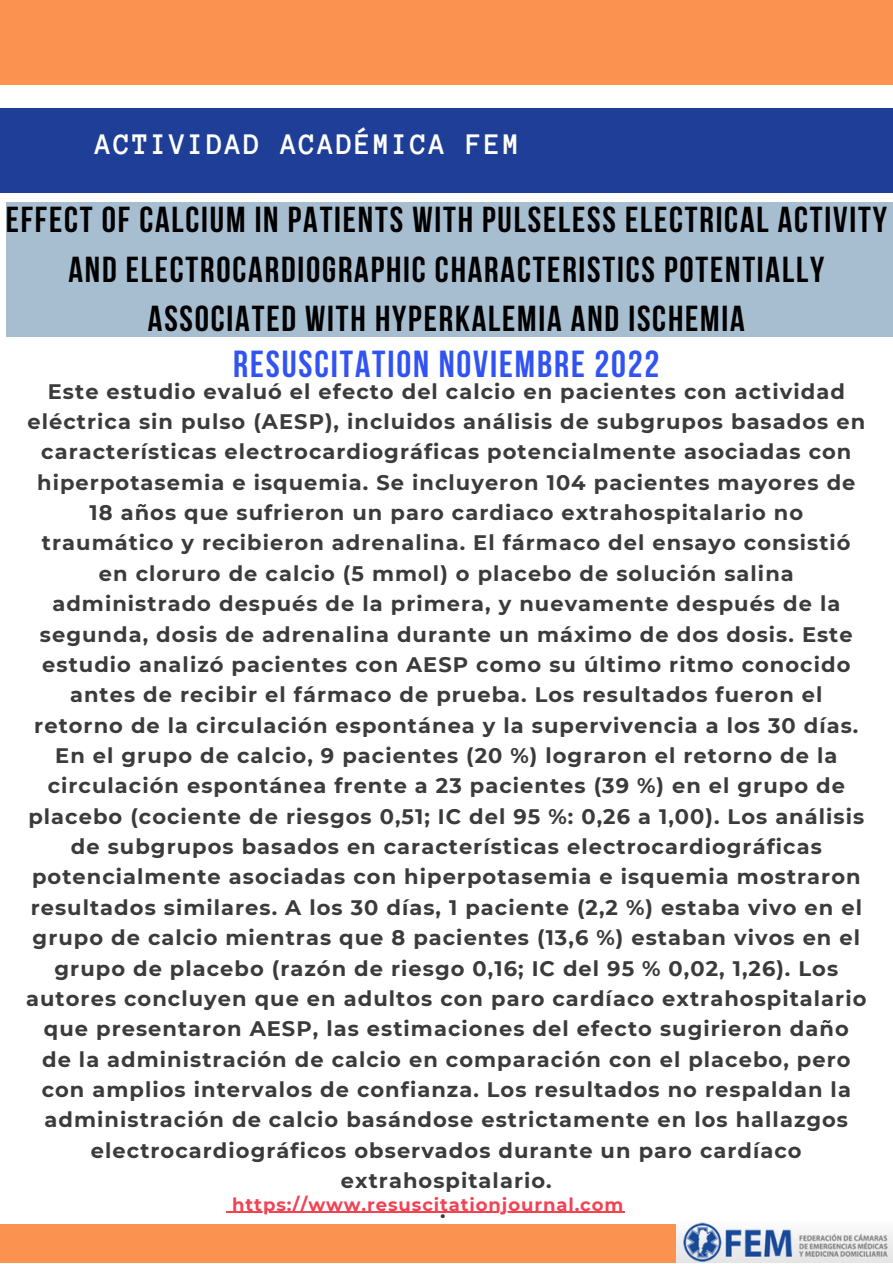
<style>
.page{position:relative;width:893px;height:1264px;background:#fff}
.page>*{position:absolute;margin:0;border:0;box-sizing:border-box;transform-origin:0 0}
.t1{font:700 37.5px "Bebas Neue";letter-spacing:.05em;color:#3153f1}
.t2{font:700 36px/49.5px "Bebas Neue";letter-spacing:.05em;color:#000;text-align:center}
.t3{font:700 30.6px "Anonymous Pro";letter-spacing:.06em;color:#fff}
.t4{font:700 21px/30.3px "Montserrat";letter-spacing:.05em;color:#3b3b3b;text-align:center}
.t5{font:700 18px "Montserrat";letter-spacing:.05em;color:#f14353}
</style>
<div class="page">
<div style="left:0;top:108px;width:892px;height:85px;background:#1e3e97"></div>
<div style="left:6px;top:202px;width:886px;height:135px;background:#a7bed1"></div>
<div style="left:0;top:0;width:892px;height:84px;background:#fc924f"></div>
<div style="left:0;top:1224px;width:892px;height:38px;background:#fc924f"></div>
<hr style="left:232px;top:1211px;width:392px;height:1px;background:#f14353">
<img style="left:676px;top:1222px;width:216px;height:40px">
<h3 class="t3" style="left:95px;top:129px;width:426px">ACTIVIDAD ACADÉMICA FEM</h3>
<h2 class="t2" style="left:6px;top:198px;width:882px">EFFECT OF CALCIUM IN PATIENTS WITH PULSELESS ELECTRICAL ACTIVITY<br>AND ELECTROCARDIOGRAPHIC CHARACTERISTICS POTENTIALLY<br>ASSOCIATED WITH HYPERKALEMIA AND ISCHEMIA</h2>
<h1 class="t1" style="left:233px;top:349px;width:427px">RESUSCITATION NOVIEMBRE 2022</h1>
<p class="t4" style="left:26px;top:376px;width:841px">Este estudio evaluó el efecto del calcio en pacientes con actividad eléctrica sin pulso (AESP), incluidos análisis de subgrupos basados en características electrocardiográficas potencialmente asociadas con hiperpotasemia e isquemia. Se incluyeron 104 pacientes mayores de 18 años que sufrieron un paro cardiaco extrahospitalario no traumático y recibieron adrenalina. El fármaco del ensayo consistió en cloruro de calcio (5 mmol) o placebo de solución salina administrado después de la primera, y nuevamente después de la segunda, dosis de adrenalina durante un máximo de dos dosis. Este estudio analizó pacientes con AESP como su último ritmo conocido antes de recibir el fármaco de prueba. Los resultados fueron el retorno de la circulación espontánea y la supervivencia a los 30 días.<br>En el grupo de calcio, 9 pacientes (20 %) lograron el retorno de la circulación espontánea frente a 23 pacientes (39 %) en el grupo de placebo (cociente de riesgos 0,51; IC del 95 %: 0,26 a 1,00). Los análisis de subgrupos basados en características electrocardiográficas potencialmente asociadas con hiperpotasemia e isquemia mostraron resultados similares. A los 30 días, 1 paciente (2,2 %) estaba vivo en el grupo de calcio mientras que 8 pacientes (13,6 %) estaban vivos en el grupo de placebo (razón de riesgo 0,16; IC del 95 % 0,02, 1,26). Los autores concluyen que en adultos con paro cardíaco extrahospitalario que presentaron AESP, las estimaciones del efecto sugirieron daño<br>de la administración de calcio en comparación con el placebo, pero con amplios intervalos de confianza. Los resultados no respaldan la administración de calcio basándose estrictamente en los hallazgos electrocardiográficos observados durante un paro cardíaco extrahospitalario.<br>.</p>
<p class="t5" style="left:232px;top:1193px;width:392px">https://www.resuscitationjournal.com</p>
</div>
